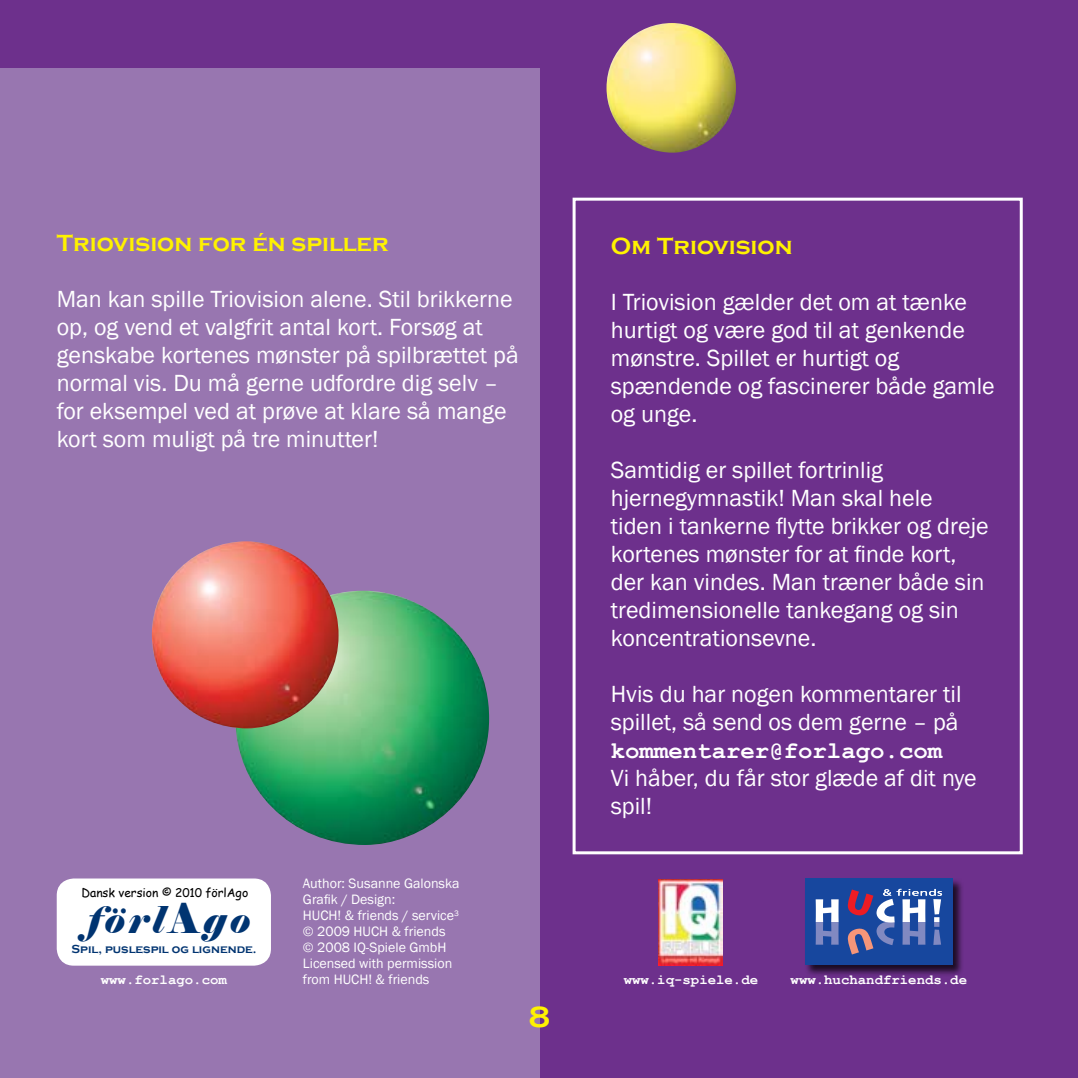
<style>
.page{position:relative;width:1078px;height:1078px;background:#fff}
.page>*{position:absolute;margin:0;border:0;box-sizing:border-box;transform-origin:0 0}
.t1{font:italic 36.8px "Elephant";color:#003471}
.t2{font:700 30px "Copperplate Gothic";color:#fff200}
.t3{font:24px/28px "Franklin Gothic";color:#fff}
.t4{font:700 24px "Copperplate Gothic";color:#fff200}
.t5{font:700 24px "Courier New";color:#fff}
.t6{font:14px/16px "Franklin Gothic";color:#fff}
.t7{font:700 14px "Courier New";color:#fff}
.t8{font:700 12px "Copperplate Gothic";color:#003471}
.t9{font:12px "Comic Sans MS";color:#000}
.s1{font-style:normal;font-size:41.2px}
</style>
<div class="page">
<div style="left:0;top:0;width:1077px;height:1077px;background:#6d308c"></div>
<div style="left:0;top:68px;width:539px;height:1009px;background:#9876b0"></div>
<div style="left:572px;top:198px;width:450px;height:656px;border:3px solid #fff"></div>
<img style="left:235px;top:590px;width:254px;height:254px">
<img style="left:606px;top:23px;width:129px;height:130px">
<img style="left:152px;top:541px;width:186px;height:187px">
<img style="left:658px;top:879px;width:64px;height:86px">
<div style="left:804px;top:877px;width:160px;height:100px;background:#000;opacity:.75"></div>
<div style="left:804px;top:878px;width:148px;height:86px;background:#17479e"></div>
<svg style="left:815px;top:899px;width:23px;height:45px"></svg>
<svg style="left:847px;top:888px;width:94px;height:66px"></svg>
<div style="left:57px;top:878px;width:214px;height:87px;background:#fff;border-radius:17px"></div>
<p class="t4" style="left:57px;top:229px;width:333px">Triovision for én spiller</p>
<p class="t3" style="left:57px;top:285px;width:463px">Man kan spille Triovision alene. Stil brikkerne op, og vend et valgfrit antal kort. Forsøg at genskabe kortenes mønster på spilbrættet på normal vis. Du må gerne udfordre dig selv – for eksempel ved at prøve at klare så mange kort som muligt på tre minutter!</p>
<p class="t9" style="left:81px;top:883px;width:168px">Dansk version © 2010 förlAgo</p>
<h1 class="t1" style="left:88px;top:896px;width:164px">förl<span class="s1">A</span>go</h1>
<p class="t8" style="left:72px;top:942px;width:186px">Spil, puslespil og lignende.</p>
<p class="t6" style="left:303px;top:875px;width:158px">Author: Susanne Galonska<br>Grafik / Design:<br>HUCH! &amp; friends / service<sup>3 </sup>© 2009 HUCH &amp; friends © 2008 IQ-Spiele GmbH<br>Licensed with permission</p>
<p class="t7" style="left:101px;top:970px;width:127px">www.forlago.com</p>
<p class="t6" style="left:303px;top:971px;width:128px">from HUCH! &amp; friends</p>
<p class="t2" style="left:528px;top:1000px;width:23px">8</p>
<p class="t4" style="left:610px;top:232px;width:183px">Om Triovision</p>
<p class="t3" style="left:610px;top:288px;width:385px">I Triovision gælder det om at tænke hurtigt og være god til at genkende mønstre. Spillet er hurtigt og spændende og fascinerer både gamle og unge.</p>
<p class="t3" style="left:610px;top:456px;width:379px">Samtidig er spillet fortrinlig hjernegymnastik! Man skal hele tiden i tankerne flytte brikker og dreje kortenes mønster for at finde kort, der kan vindes. Man træner både sin tredimensionelle tankegang og sin koncentrationsevne.</p>
<p class="t3" style="left:610px;top:680px;width:352px">Hvis du har nogen kommentarer til spillet, så send os dem gerne – på</p>
<p class="t5" style="left:610px;top:735px;width:333px">kommentarer@forlago.com</p>
<p class="t3" style="left:610px;top:764px;width:367px">Vi håber, du får stor glæde af dit nye spil!</p>
<p class="t7" style="left:623px;top:970px;width:136px">www.iq-spiele.de</p>
<p class="t7" style="left:790px;top:970px;width:178px">www.huchandfriends.de</p>
</div>
